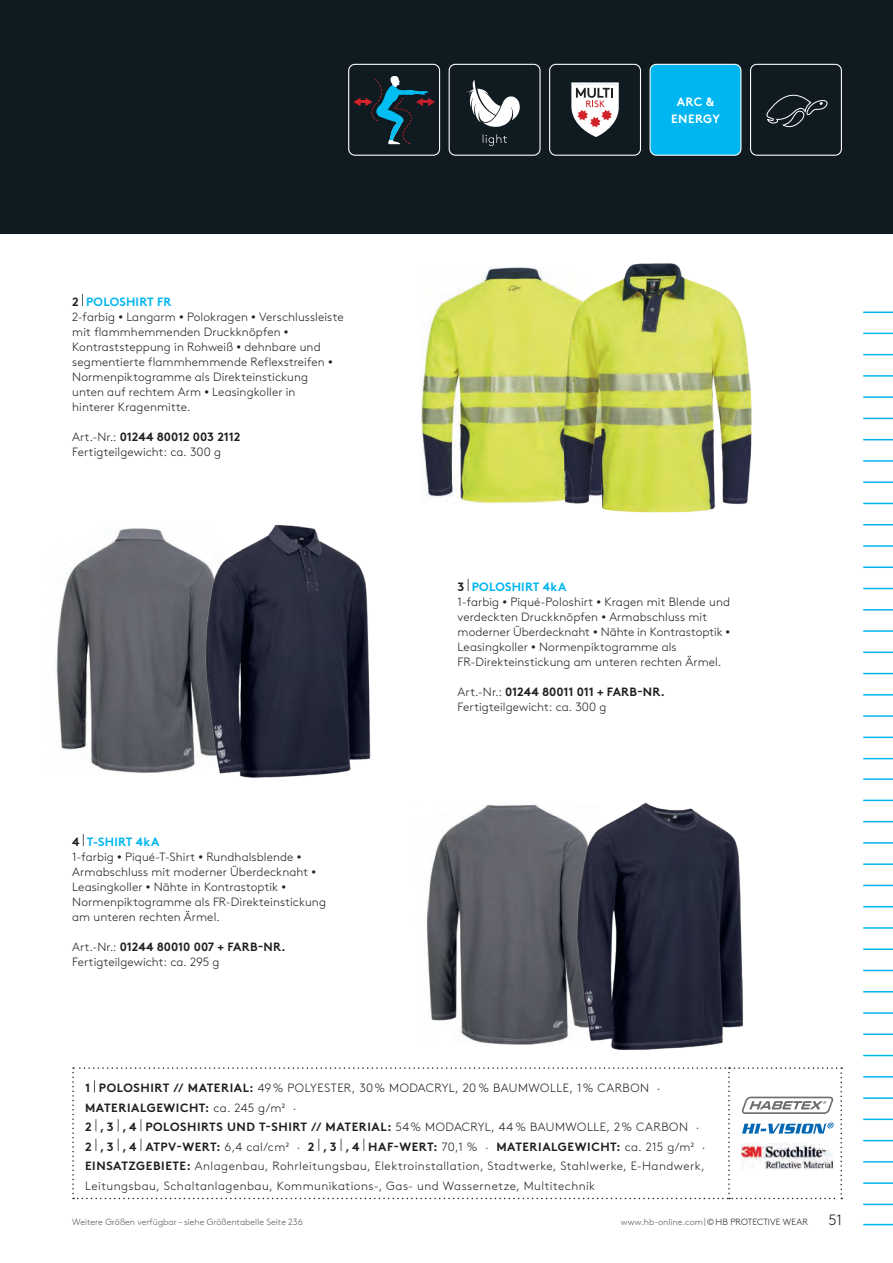
<style>
.page{position:relative;width:893px;height:1263px;background:#fff}
.page>*{position:absolute;margin:0;border:0;box-sizing:border-box;transform-origin:0 0}
.t1{font:300 15px "Brown Pro";color:#231f20}
.Fließtext{font:300 12px/15px "Brown Pro";letter-spacing:.005em;color:#231f20}
.Material{font:300 12px/19.5px "Brown Pro";letter-spacing:.04em;color:#231f20}
.Artikelname{font:700 12px "Brown Pro";letter-spacing:.015em;color:#00b6f0}
.t2{font:700 12px/16.5px "Brown Pro";letter-spacing:.035em;color:#fff;text-align:center}
.t3{font:300 9px "Brown Pro";color:#57585a}
.s1{color:#231f20}
.s2{font-weight:700}
</style>
<div class="page">
<div style="left:0;top:0;width:893px;height:234px;background:#101a21"></div>
<div style="left:750px;top:64px;width:92px;height:92px;border:1px solid #fff;border-radius:6px"></div>
<svg style="left:766px;top:94px;width:62px;height:34px"></svg>
<div style="left:650px;top:64px;width:91px;height:91px;background:#00b6f0;border-radius:6px"></div>
<div style="left:649px;top:64px;width:92px;height:92px;border:1px solid #fff;border-radius:6px"></div>
<img style="left:421px;top:267px;width:115px;height:236px">
<img style="left:426px;top:804px;width:110px;height:241px">
<img style="left:56px;top:528px;width:105px;height:245px">
<img style="left:161px;top:524px;width:210px;height:254px">
<div style="left:449px;top:64px;width:92px;height:92px;border:1px solid #fff;border-radius:6px"></div>
<svg style="left:466px;top:80px;width:54px;height:66px"></svg>
<svg style="left:353px;top:76px;width:82px;height:68px"></svg>
<div style="left:348px;top:64px;width:92px;height:92px;border:1px solid #fff;border-radius:6px"></div>
<div style="left:549px;top:64px;width:92px;height:92px;border:1px solid #fff;border-radius:6px"></div>
<svg style="left:571px;top:82px;width:48px;height:55px"></svg>
<img style="left:536px;top:802px;width:207px;height:248px">
<img style="left:536px;top:263px;width:216px;height:250px">
<svg style="left:82px;top:294px;width:1px;height:12px"></svg>
<svg style="left:83px;top:834px;width:1px;height:12px"></svg>
<svg style="left:468px;top:579px;width:1px;height:12px"></svg>
<svg style="left:72px;top:1067px;width:770px;height:132px"></svg>
<hr style="left:863px;top:333px;width:30px;height:1px;background:#00b6f0">
<hr style="left:863px;top:354px;width:30px;height:1px;background:#00b6f0">
<hr style="left:863px;top:375px;width:30px;height:2px;background:#00b6f0">
<hr style="left:863px;top:396px;width:30px;height:2px;background:#00b6f0">
<hr style="left:863px;top:418px;width:30px;height:1px;background:#00b6f0">
<hr style="left:863px;top:439px;width:30px;height:1px;background:#00b6f0">
<hr style="left:863px;top:460px;width:30px;height:2px;background:#00b6f0">
<hr style="left:863px;top:481px;width:30px;height:2px;background:#00b6f0">
<hr style="left:863px;top:503px;width:30px;height:1px;background:#00b6f0">
<hr style="left:863px;top:524px;width:30px;height:1px;background:#00b6f0">
<hr style="left:863px;top:545px;width:30px;height:2px;background:#00b6f0">
<hr style="left:863px;top:566px;width:30px;height:2px;background:#00b6f0">
<hr style="left:863px;top:588px;width:30px;height:1px;background:#00b6f0">
<hr style="left:863px;top:609px;width:30px;height:1px;background:#00b6f0">
<hr style="left:863px;top:630px;width:30px;height:2px;background:#00b6f0">
<hr style="left:863px;top:651px;width:30px;height:2px;background:#00b6f0">
<hr style="left:863px;top:673px;width:30px;height:1px;background:#00b6f0">
<hr style="left:863px;top:694px;width:30px;height:1px;background:#00b6f0">
<hr style="left:863px;top:715px;width:30px;height:2px;background:#00b6f0">
<hr style="left:863px;top:737px;width:30px;height:1px;background:#00b6f0">
<hr style="left:863px;top:758px;width:30px;height:1px;background:#00b6f0">
<hr style="left:863px;top:778px;width:30px;height:2px;background:#00b6f0">
<hr style="left:863px;top:800px;width:30px;height:1px;background:#00b6f0">
<hr style="left:863px;top:821px;width:30px;height:1px;background:#00b6f0">
<hr style="left:863px;top:842px;width:30px;height:2px;background:#00b6f0">
<hr style="left:863px;top:863px;width:30px;height:2px;background:#00b6f0">
<hr style="left:863px;top:885px;width:30px;height:1px;background:#00b6f0">
<hr style="left:863px;top:906px;width:30px;height:1px;background:#00b6f0">
<hr style="left:863px;top:927px;width:30px;height:2px;background:#00b6f0">
<hr style="left:863px;top:948px;width:30px;height:2px;background:#00b6f0">
<hr style="left:863px;top:970px;width:30px;height:1px;background:#00b6f0">
<hr style="left:863px;top:991px;width:30px;height:1px;background:#00b6f0">
<hr style="left:863px;top:1012px;width:30px;height:2px;background:#00b6f0">
<hr style="left:863px;top:1033px;width:30px;height:2px;background:#00b6f0">
<hr style="left:863px;top:1055px;width:30px;height:1px;background:#00b6f0">
<hr style="left:863px;top:1076px;width:30px;height:1px;background:#00b6f0">
<hr style="left:863px;top:1097px;width:30px;height:2px;background:#00b6f0">
<hr style="left:863px;top:1118px;width:30px;height:2px;background:#00b6f0">
<hr style="left:863px;top:1140px;width:30px;height:1px;background:#00b6f0">
<hr style="left:863px;top:1161px;width:30px;height:1px;background:#00b6f0">
<hr style="left:863px;top:1182px;width:30px;height:2px;background:#00b6f0">
<hr style="left:863px;top:1203px;width:30px;height:2px;background:#00b6f0">
<hr style="left:863px;top:1224px;width:30px;height:1px;background:#00b6f0">
<hr style="left:863px;top:312px;width:30px;height:1px;background:#00b6f0">
<p class="Artikelname" style="left:72px;top:292px;width:101px"><span class="s1">2</span> POLOSHIRT FR</p>
<p class="Fließtext" style="left:72px;top:309px;width:273px">2-farbig <sup>•</sup> Langarm <sup>•</sup> Polokragen <sup>•</sup> Verschlussleiste mit flammhemmenden Druckknöpfen <sup>• </sup>Kontraststeppung in Rohweiß <sup>•</sup> dehnbare und segmentierte flammhemmende Reflexstreifen <sup>• </sup>Normenpiktogramme als Direkteinstickung<br>unten auf rechtem Arm <sup>•</sup> Leasingkoller in<br>hinterer Kragenmitte.</p>
<p class="Fließtext" style="left:72px;top:429px;width:169px">Art.-Nr.: <span class="s2">01244 80012 003 2112<br></span>Fertigteilgewicht: ca. 300 g</p>
<p class="Artikelname" style="left:72px;top:832px;width:89px"><span class="s1">4</span> T-SHIRT 4kA</p>
<p class="Fließtext" style="left:72px;top:849px;width:255px">1-farbig <sup>•</sup> Piqué-T-Shirt <sup>•</sup> Rundhalsblende <sup>• </sup>Armabschluss mit moderner Überdecknaht <sup>• </sup>Leasingkoller <sup>•</sup> Nähte in Kontrastoptik <sup>• </sup>Normenpiktogramme als FR-Direkteinstickung am unteren rechten Ärmel.</p>
<p class="Fließtext" style="left:72px;top:939px;width:215px">Art.-Nr.: <span class="s2">01244 80010 007 + FARB-NR.<br></span>Fertigteilgewicht: ca. 295 g</p>
<p class="t2" style="left:671px;top:92px;width:50px">ARC &amp;<br>ENERGY</p>
<p class="Artikelname" style="left:458px;top:577px;width:110px"><span class="s1">3</span> POLOSHIRT 4kA</p>
<p class="Fließtext" style="left:458px;top:594px;width:274px">1-farbig <sup>•</sup> Piqué-Poloshirt <sup>•</sup> Kragen mit Blende und verdeckten Druckknöpfen <sup>•</sup> Armabschluss mit moderner Überdecknaht <sup>•</sup> Nähte in Kontrastoptik <sup>• </sup>Leasingkoller <sup>•</sup> Normenpiktogramme als FR-Direkteinstickung am unteren rechten Ärmel.</p>
<p class="Fließtext" style="left:458px;top:684px;width:209px">Art.-Nr.: <span class="s2">01244 80011 011 + FARB-NR.<br></span>Fertigteilgewicht: ca. 300 g</p>
<p class="Material" style="left:85px;top:1078px;width:622px"><span class="s2">1 POLOSHIRT // MATERIAL:</span> 49% POLYESTER, 30% MODACRYL, 20 % BAUMWOLLE, 1% CARBON · <span class="s2">MATERIALGEWICHT:</span> ca. 245 g/m2 ·<br><span class="s2">2 , 3 , 4 POLOSHIRTS UND T-SHIRT // MATERIAL:</span> 54% MODACRYL, 44 % BAUMWOLLE, 2% CARBON · <span class="s2">2 , 3 , 4 ATPV-WERT:</span> 6,4 cal/cm2 · <span class="s2">2 , 3 , 4 HAF-WERT:</span> 70,1 % · <span class="s2">MATERIALGEWICHT:</span> ca. 215 g/m2 · <span class="s2">EINSATZGEBIETE:</span> Anlagenbau, Rohrleitungsbau, Elektroinstallation, Stadtwerke, Stahlwerke, E-Handwerk, Leitungsbau, Schaltanlagenbau, Kommunikations-, Gas- und Wassernetze, Multitechnik</p>
<p class="t3" style="left:621px;top:1215px;width:189px">www.hb-online.com|<span class="s1">©HB PROTECTIVE WEAR</span></p>
<p class="t1" style="left:828px;top:1209px;width:15px">51</p>
<p class="t3" style="left:72px;top:1215px;width:232px">Weitere Größen verfügbar – siehe Größentabelle Seite 236</p>
</div>
